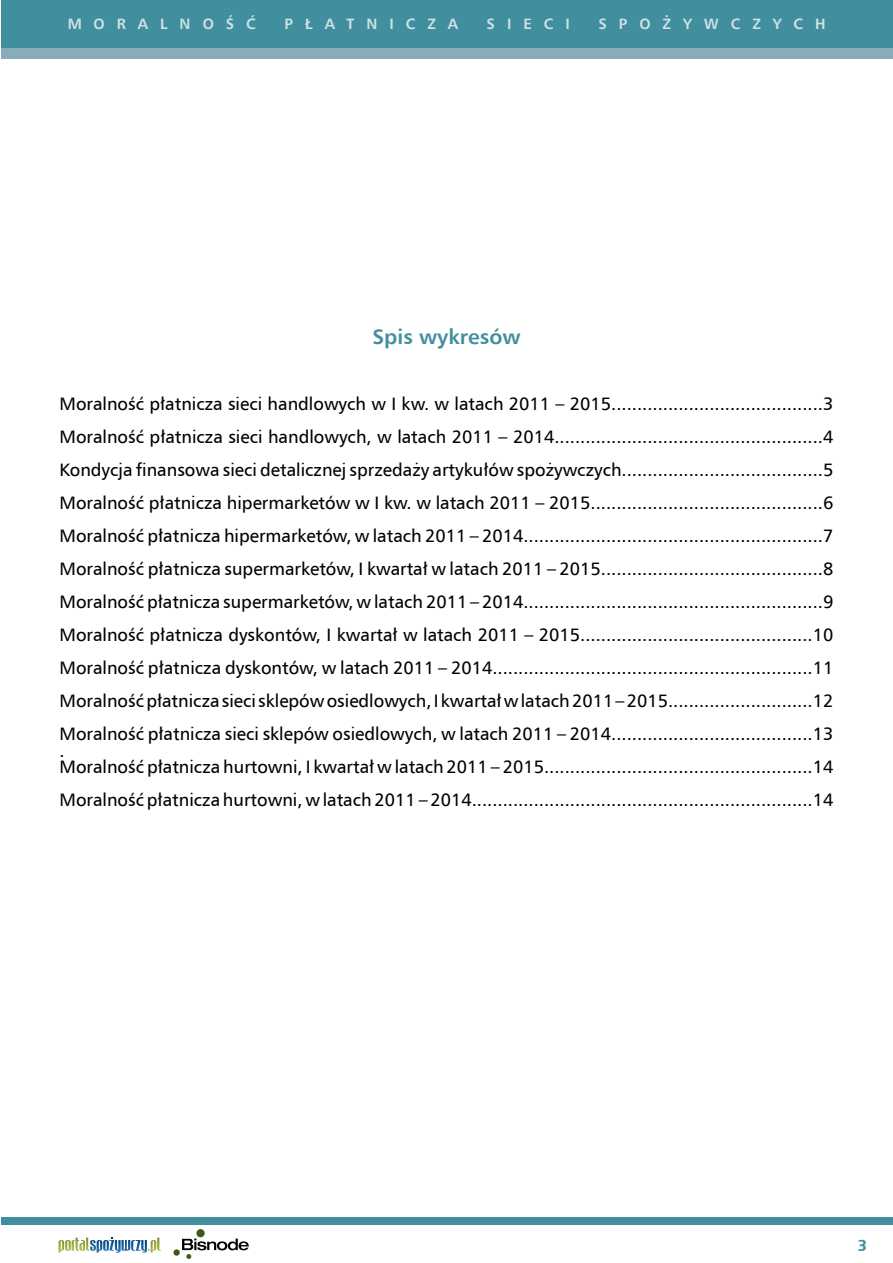
<style>
.page{position:relative;width:893px;height:1263px;background:#fff}
.page>*{position:absolute;margin:0;border:0;box-sizing:border-box;transform-origin:0 0}
.t1{font:700 21px "Humnst 777 EU";color:#418e9e}
.t2{font:18px/33px "Humnst 777 EU";color:#000;text-align:justify}
.t3{font:700 15px "Humnst 777 EU";letter-spacing:.8em;color:#fff}
.t4{font:15px "Charcoal CY";color:#418e9e}
</style>
<div class="page">
<div style="left:1px;top:0;width:891px;height:48px;background:#418e9e"></div>
<div style="left:1px;top:48px;width:891px;height:11px;background:#87adba"></div>
<div style="left:1px;top:1217px;width:891px;height:8px;background:#418e9e"></div>
<div style="left:196px;top:1229px;width:9px;height:8px;background:#3d5919;border-radius:50%"></div>
<svg style="left:173px;top:1249px;width:7px;height:7px"></svg>
<svg style="left:182px;top:1238px;width:67px;height:21px"></svg>
<svg style="left:58px;top:1237px;width:103px;height:15px"></svg>
<p class="t3" style="left:67px;top:15px;width:190px">MORALNOŚĆ</p>
<p class="t3" style="left:284px;top:15px;width:175px">PŁATNICZA</p>
<p class="t3" style="left:487px;top:15px;width:85px">SIECI</p>
<p class="t3" style="left:598px;top:15px;width:229px">SPOŻYWCZYCH</p>
<p class="t1" style="left:372px;top:324px;width:150px">Spis wykresów</p>
<p class="t2" style="left:60px;top:387px;width:775px">Moralność płatnicza sieci handlowych w I kw. w latach 2011 – 2015.........................................3<br>Moralność płatnicza sieci handlowych, w latach 2011 – 2014....................................................4<br>Kondycja finansowa sieci detalicznej sprzedaży artykułów spożywczych.......................................5<br>Moralność płatnicza hipermarketów w I kw. w latach 2011 – 2015.............................................6<br>Moralność płatnicza hipermarketów, w latach 2011 – 2014..........................................................7<br>Moralność płatnicza supermarketów, I kwartał w latach 2011 – 2015...........................................8<br>Moralność płatnicza supermarketów, w latach 2011 – 2014..........................................................9<br>Moralność płatnicza dyskontów, I kwartał w latach 2011 – 2015.............................................10<br>Moralność płatnicza dyskontów, w latach 2011 – 2014..............................................................11<br>Moralność płatnicza sieci sklepów osiedlowych, I kwartał w latach 2011 – 2015............................12<br>Moralność płatnicza sieci sklepów osiedlowych, w latach 2011 – 2014.......................................13</p>
<p class="t2" style="left:60px;top:742px;width:775px;line-height:16.5px">.<br>Moralność płatnicza hurtowni, I kwartał w latach 2011 – 2015....................................................14</p>
<p class="t2" style="left:60px;top:783px;width:775px">Moralność płatnicza hurtowni, w latach 2011 – 2014..................................................................14</p>
<p class="t4" style="left:858px;top:1236px;width:10px">3</p>
</div>
